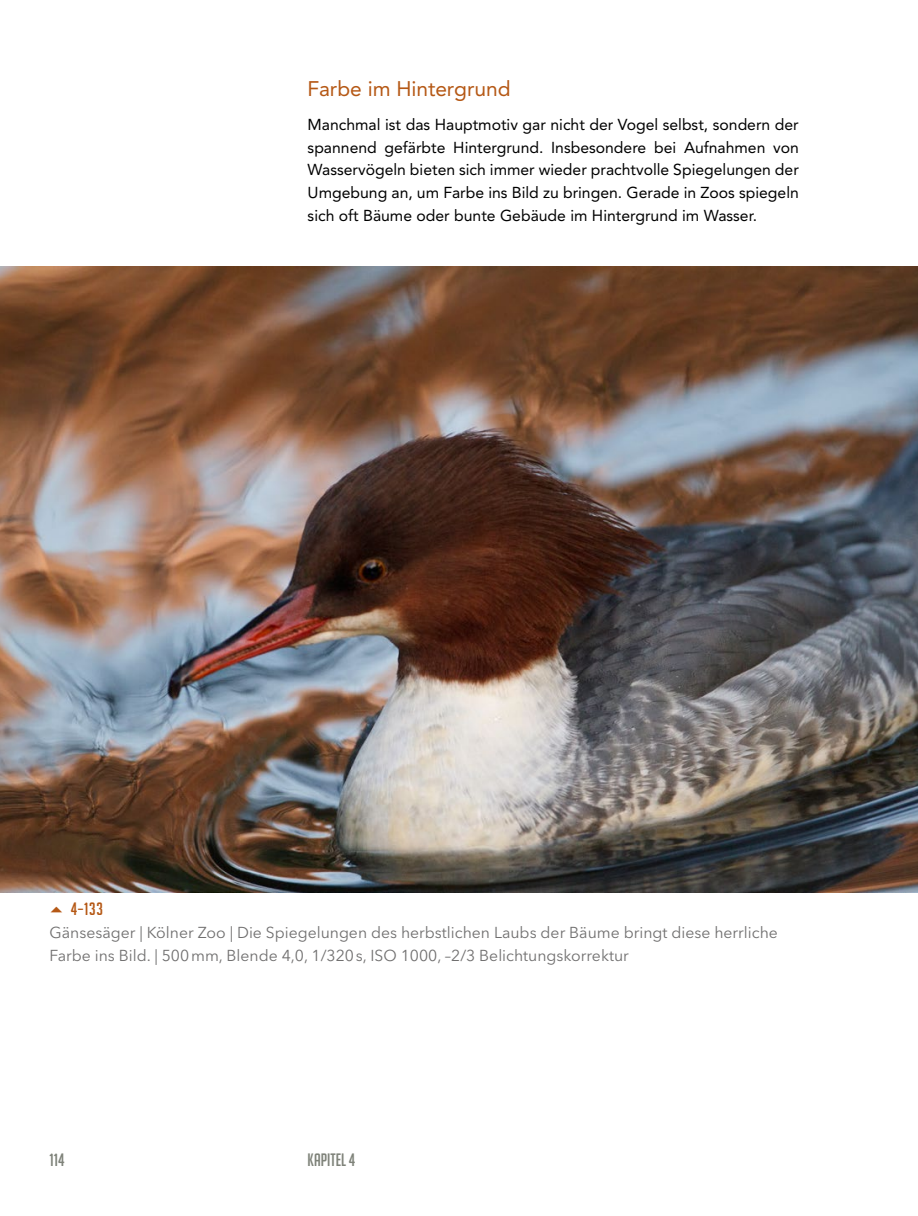
<style>
.page{position:relative;width:918px;height:1216px;background:#fff}
.page>*{position:absolute;margin:0;border:0;box-sizing:border-box;transform-origin:0 0}
.Standard_Folge{font:21px "Avenir LT Pro";color:#b55815}
.t1{font:17.5px "Big Noodle Titling";color:#7e8279}
.Standard_Folge-2{font:17.5px "Big Noodle Titling";color:#b55815}
.Standard_Folge-3{font:15.75px/22.8px "Avenir LT Pro";color:#000;text-align:justify}
.Standard_Folge-4{font:15.75px/22.8px "Avenir Next LT Pro";color:#706f6f}
</style>
<div class="page">
<img style="left:0;top:266px;width:918px;height:626px">
<p class="Standard_Folge" style="left:308px;top:76px;width:205px">Farbe im Hintergrund</p>
<p class="Standard_Folge-3" style="left:308px;top:113px;width:493px">Manchmal ist das Hauptmotiv gar nicht der Vogel selbst, sondern der spannend gefärbte Hintergrund. Insbesondere bei Aufnahmen von Wasservögeln bieten sich immer wieder prachtvolle Spiegelungen der Umgebung an, um Farbe ins Bild zu bringen. Gerade in Zoos spiegeln sich oft Bäume oder bunte Gebäude im Hintergrund im Wasser.</p>
<p class="Standard_Folge-2" style="left:71px;top:899px;width:34px">4–133</p>
<p class="Standard_Folge-4" style="left:50px;top:921px;width:730px">Gänsesäger | Kölner Zoo | Die Spiegelungen des herbstlichen Laubs der Bäume bringt diese herrliche<br>Farbe ins Bild. | 500mm, Blende 4,0, 1/320s, ISO 1000, –2/3 Belichtungskorrektur</p>
<p class="t1" style="left:50px;top:1149px;width:16px">114</p>
<p class="t1" style="left:308px;top:1149px;width:49px">Kapitel 4</p>
</div>
